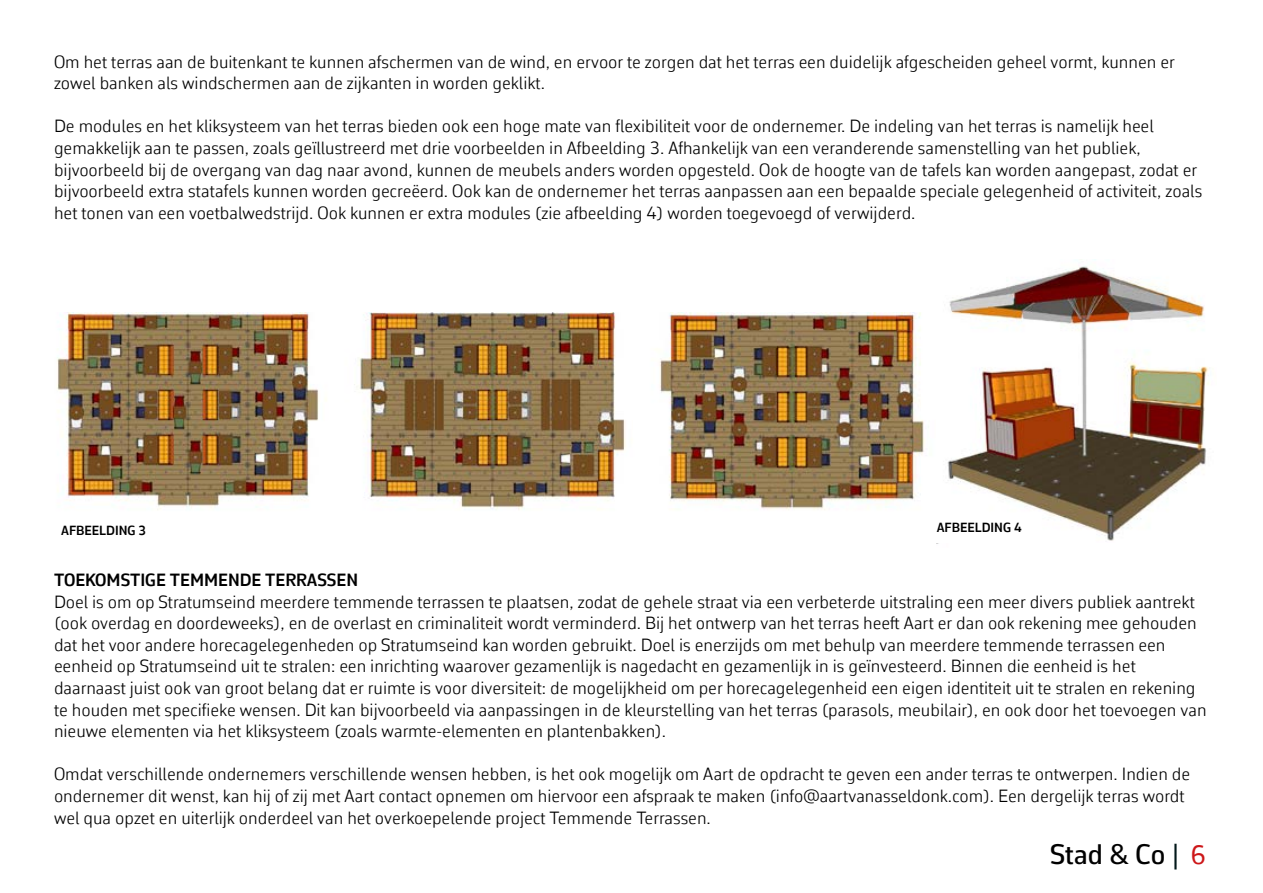
<style>
.page{position:relative;width:1263px;height:893px;background:#fff}
.page>*{position:absolute;margin:0;border:0;box-sizing:border-box;transform-origin:0 0}
.t1{font:500 28.65px "Corbeau Pro";color:#000}
.t2{font:300 18px/21.6px "Corbeau Pro";color:#000}
.t3{font:600 18px "Corbeau Pro";color:#000}
.t4{font:600 13.5px "Corbeau Pro";color:#000}
.s1{font-weight:400;font-size:27px;color:#001719}
.s2{font-weight:400;font-size:27px;color:#cd1719}
</style>
<div class="page">
<img style="left:57px;top:313px;width:868px;height:197px">
<img style="left:947px;top:259px;width:262px;height:282px">
<p class="t2" style="left:54px;top:52px;width:1122px">Om het terras aan de buitenkant te kunnen afschermen van de wind, en ervoor te zorgen dat het terras een duidelijk afgescheiden geheel vormt, kunnen er zowel banken als windschermen aan de zijkanten in worden geklikt.</p>
<p class="t2" style="left:54px;top:117px;width:1150px">De modules en het kliksysteem van het terras bieden ook een hoge mate van flexibiliteit voor de ondernemer. De indeling van het terras is namelijk heel gemakkelijk aan te passen, zoals geïllustreerd met drie voorbeelden in Afbeelding 3. Afhankelijk van een veranderende samenstelling van het publiek, bijvoorbeeld bij de overgang van dag naar avond, kunnen de meubels anders worden opgesteld. Ook de hoogte van de tafels kan worden aangepast, zodat er bijvoorbeeld extra statafels kunnen worden gecreëerd. Ook kan de ondernemer het terras aanpassen aan een bepaalde speciale gelegenheid of activiteit, zoals het tonen van een voetbalwedstrijd. Ook kunnen er extra modules (zie afbeelding 4) worden toegevoegd of verwijderd.</p>
<p class="t4" style="left:61px;top:525px;width:87px">AFBEELDING 3</p>
<p class="t4" style="left:937px;top:521px;width:87px">AFBEELDING 4</p>
<p class="t3" style="left:54px;top:572px;width:306px">TOEKOMSTIGE TEMMENDE TERRASSEN</p>
<p class="t2" style="left:54px;top:592px;width:1154px">Doel is om op Stratumseind meerdere temmende terrassen te plaatsen, zodat de gehele straat via een verbeterde uitstraling een meer divers publiek aantrekt (ook overdag en doordeweeks), en de overlast en criminaliteit wordt verminderd. Bij het ontwerp van het terras heeft Aart er dan ook rekening mee gehouden dat het voor andere horecagelegenheden op Stratumseind kan worden gebruikt. Doel is enerzijds om met behulp van meerdere temmende terrassen een eenheid op Stratumseind uit te stralen: een inrichting waarover gezamenlijk is nagedacht en gezamenlijk in is geïnvesteerd. Binnen die eenheid is het daarnaast juist ook van groot belang dat er ruimte is voor diversiteit: de mogelijkheid om per horecagelegenheid een eigen identiteit uit te stralen en rekening te houden met specifieke wensen. Dit kan bijvoorbeeld via aanpassingen in de kleurstelling van het terras (parasols, meubilair), en ook door het toevoegen van nieuwe elementen via het kliksysteem (zoals warmte-elementen en plantenbakken).</p>
<p class="t2" style="left:54px;top:765px;width:1138px">Omdat verschillende ondernemers verschillende wensen hebben, is het ook mogelijk om Aart de opdracht te geven een ander terras te ontwerpen. Indien de ondernemer dit wenst, kan hij of zij met Aart contact opnemen om hiervoor een afspraak te maken (info@aartvanasseldonk.com). Een dergelijk terras wordt wel qua opzet en uiterlijk onderdeel van het overkoepelende project Temmende Terrassen.</p>
<h1 class="t1" style="left:1050px;top:835px;width:157px">Stad &amp; Co <span class="s1">|</span> <span class="s2">6</span></h1>
</div>
